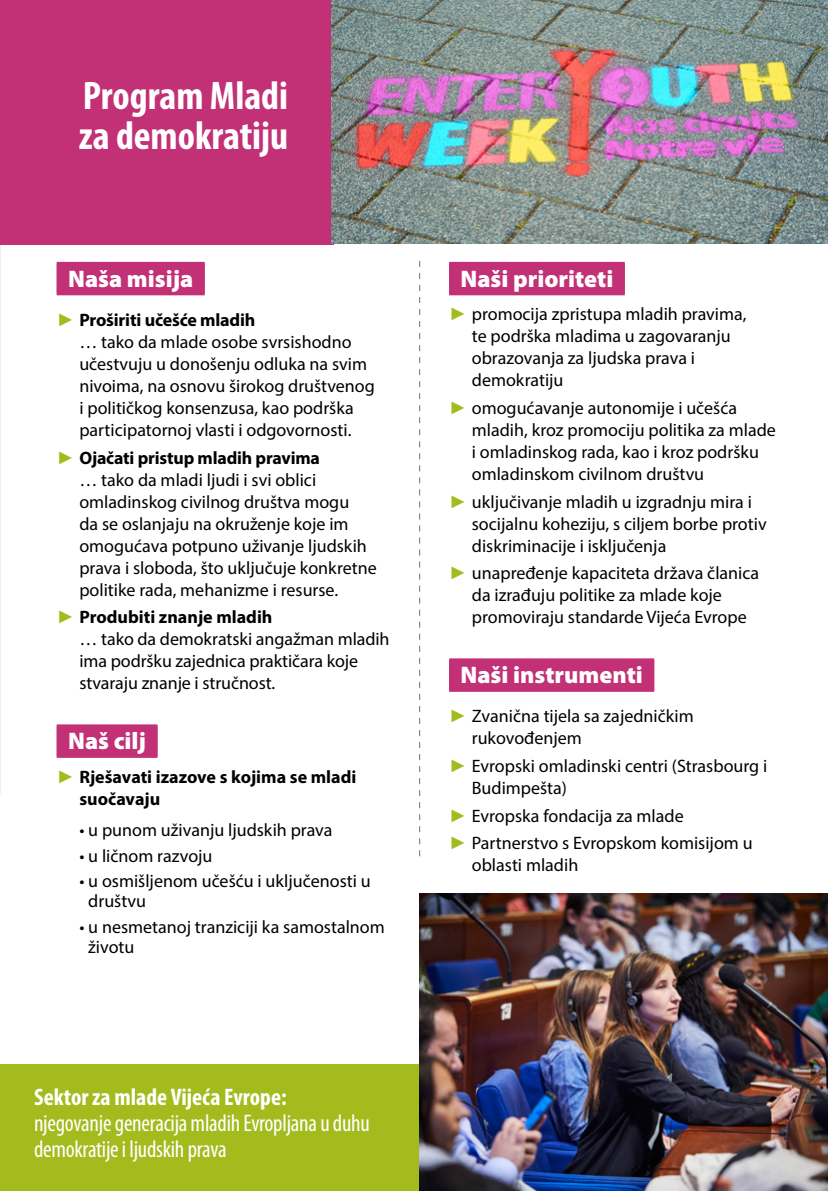
<style>
.page{position:relative;width:828px;height:1191px;background:#fff}
.page>*{position:absolute;margin:0;border:0;box-sizing:border-box;transform-origin:0 0}
.Texte{font:700 condensed 40px/40px "Myriad Pro";color:#fff}
.Texte-2{font:condensed 24px/26px "Myriad Pro";letter-spacing:-.01em;color:#fff}
.Titre_grisé{font:900 24px "Myriad Pro";color:#fff}
.t1{font:18px/22px "Myriad Pro";color:#000}
.t2{font:700 18px/22px "Myriad Pro";color:#000}
.s1{font-family:"Arial";color:#a4bb1e}
.s2{font-weight:700}
.s3{font-family:"Arial";font-weight:400;color:#a4bb1e}
</style>
<div class="page">
<div style="left:57px;top:263px;width:148px;height:32px;background:#c23075"></div>
<div style="left:57px;top:262px;width:148px;height:32px;background:#c23075"></div>
<div style="left:57px;top:726px;width:100px;height:32px;background:#c23075"></div>
<div style="left:57px;top:724px;width:100px;height:32px;background:#c23075"></div>
<div style="left:449px;top:263px;width:176px;height:32px;background:#c23075"></div>
<div style="left:449px;top:262px;width:176px;height:32px;background:#c23075"></div>
<div style="left:449px;top:660px;width:205px;height:32px;background:#c23075"></div>
<div style="left:449px;top:658px;width:205px;height:32px;background:#c23075"></div>
<div style="left:0;top:0;width:333px;height:244px;background:#c23075"></div>
<img style="left:332px;top:0;width:496px;height:244px">
<svg style="left:419px;top:261px;width:1px;height:595px"></svg>
<div style="left:0;top:1064px;width:420px;height:127px;background:#a4bb1e"></div>
<img style="left:420px;top:893px;width:408px;height:298px">
<p class="Texte" style="left:79px;top:75px;width:211px">Program Mladi za demokratiju</p>
<p class="Titre_grisé" style="left:68px;top:263px;width:127px">Naša misija</p>
<p class="t1" style="left:79px;top:308px;width:297px;text-indent:-23px"><span class="s1">►</span> <span class="s2">Proširiti učešće mladih<br></span>… tako da mlade osobe svrsishodno učestvuju u donošenju odluka na svim nivoima, na osnovu širokog društvenog i političkog konsenzusa, kao podrška participatornoj vlasti i odgovornosti.</p>
<p class="t1" style="left:79px;top:446px;width:299px;text-indent:-23px"><span class="s1">►</span> <span class="s2">Ojačati pristup mladih pravima<br></span>… tako da mladi ljudi i svi oblici omladinskog civilnog društva mogu<br>da se oslanjaju na okruženje koje im omogućava potpuno uživanje ljudskih prava i sloboda, što uključuje konkretne politike rada, mehanizme i resurse.</p>
<p class="t1" style="left:79px;top:606px;width:312px;text-indent:-23px"><span class="s1">►</span> <span class="s2">Produbiti znanje mladih<br></span>… tako da demokratski angažman mladih ima podršku zajednica praktičara koje stvaraju znanje i stručnost.</p>
<p class="Titre_grisé" style="left:68px;top:725px;width:80px">Naš cilj</p>
<p class="t2" style="left:79px;top:765px;width:278px;text-indent:-23px"><span class="s3">►</span> Rješavati izazove s kojima se mladi suočavaju</p>
<p class="t1" style="left:79px;top:818px;width:255px">• u punom uživanju ljudskih prava</p>
<p class="t1" style="left:79px;top:844px;width:135px">• u ličnom razvoju</p>
<p class="t1" style="left:88px;top:871px;width:284px;line-height:20px;text-indent:-9px">• u osmišljenom učešću i uključenosti u društvu</p>
<p class="t1" style="left:88px;top:916px;width:298px;line-height:20px;text-indent:-9px">• u nesmetanoj tranziciji ka samostalnom životu</p>
<p class="Texte-2" style="left:34px;top:1084px;width:337px"><span class="s2">Sektor za mlade Vijeća Evrope: </span>njegovanje generacija mladih Evropljana u duhu demokratije i ljudskih prava</p>
<p class="Titre_grisé" style="left:460px;top:263px;width:154px">Naši prioriteti</p>
<p class="t1" style="left:472px;top:303px;width:276px;text-indent:-23px"><span class="s1">►</span> promocija zpristupa mladih pravima, te podrška mladima u zagovaranju obrazovanja za ljudska prava i demokratiju</p>
<p class="t1" style="left:472px;top:396px;width:305px;text-indent:-23px"><span class="s1">►</span> omogućavanje autonomije i učešća mladih, kroz promociju politika za mlade i omladinskog rada, kao i kroz podršku omladinskom civilnom društvu</p>
<p class="t1" style="left:472px;top:490px;width:296px;text-indent:-23px"><span class="s1">►</span> uključivanje mladih u izgradnju mira i socijalnu koheziju, s ciljem borbe protiv diskriminacije i isključenja</p>
<p class="t1" style="left:472px;top:562px;width:289px;text-indent:-23px"><span class="s1">►</span> unapređenje kapaciteta država članica da izrađuju politike za mlade koje promoviraju standarde Vijeća Evrope</p>
<p class="Titre_grisé" style="left:460px;top:659px;width:184px">Naši instrumenti</p>
<p class="t1" style="left:472px;top:705px;width:223px;text-indent:-23px"><span class="s1">►</span> Zvanična tijela sa zajedničkim rukovođenjem</p>
<p class="t1" style="left:472px;top:754px;width:297px;text-indent:-23px"><span class="s1">►</span> Evropski omladinski centri (Strasbourg i<br>Budimpešta)</p>
<p class="t1" style="left:449px;top:804px;width:236px"><span class="s1">►</span> Evropska fondacija za mlade</p>
<p class="t1" style="left:472px;top:832px;width:282px;text-indent:-23px"><span class="s1">►</span> Partnerstvo s Evropskom komisijom u oblasti mladih</p>
</div>
